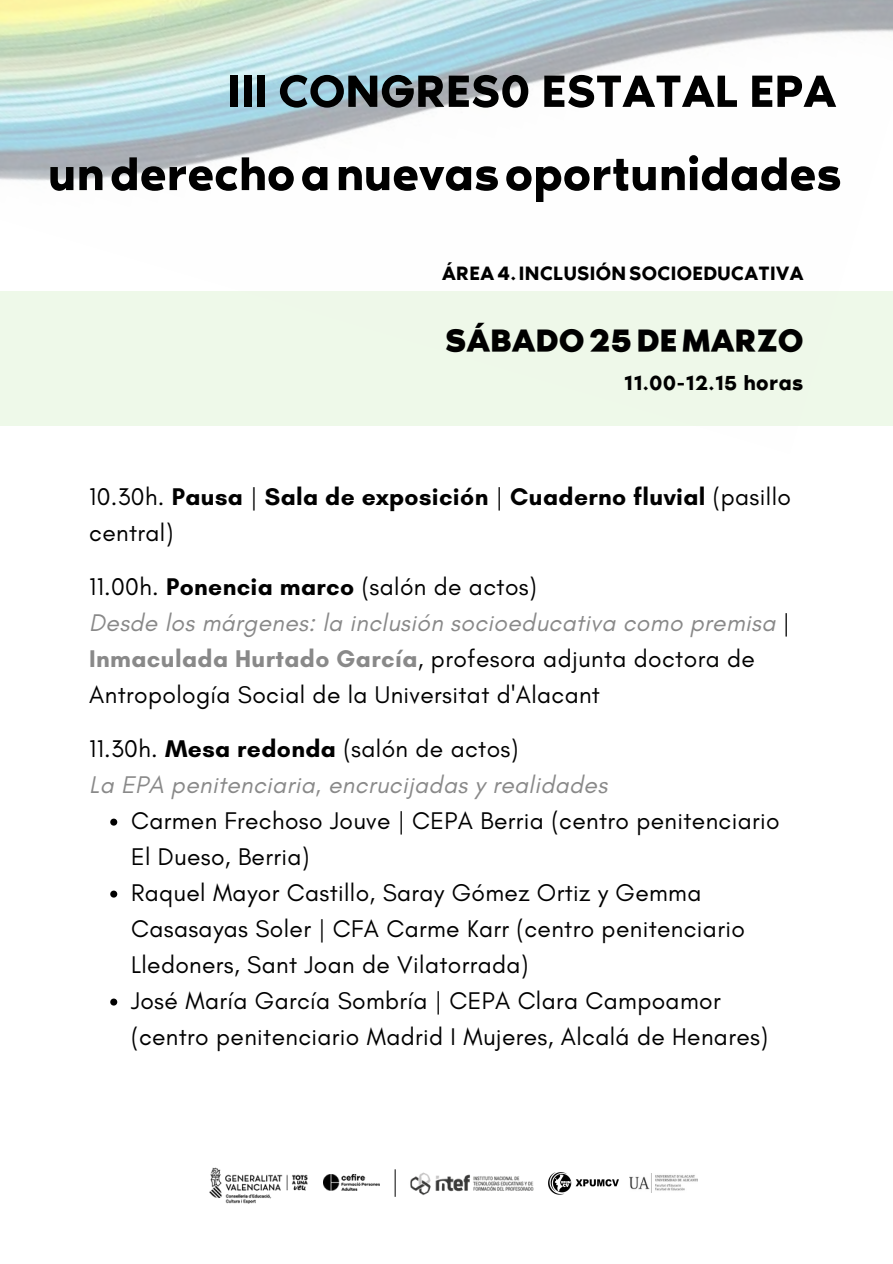
<style>
.page{position:relative;width:893px;height:1264px;background:#fff}
.page>*{position:absolute;margin:0;border:0;box-sizing:border-box;transform-origin:0 0}
.t1{font:60px/83.2px "RTL Media Pro Regular";color:#000;text-align:right}
.t2{font:39.3px "RTL Media Pro Medium";letter-spacing:.015em;color:#000}
.t3{font:26.55px "RTL Media Pro Regular";letter-spacing:.015em;color:#000}
.t4{font:25.2px "RTL Media Pro Regular";letter-spacing:.015em;color:#000}
.t5{font:24.6px/36px "Glacial Indifference";letter-spacing:.015em;color:#000}
.t6{font:italic 24.6px/36px "Glacial Indifference";letter-spacing:.015em;color:#898989}
.t7{font:700 24.6px/36px "Glacial Indifference";letter-spacing:.015em;color:#000}
.s1{font-weight:400}
.s2{font-weight:700}
.s3{font-style:italic;color:#898989}
.s4{font-weight:700;color:#898989}
.s5{font-style:normal;color:#000}
.s6{font-weight:700;font-style:normal;color:#000}
</style>
<div class="page">
<img style="left:209px;top:1167px;width:99px;height:37px">
<img style="left:323px;top:1174px;width:56px;height:16px">
<img style="left:410px;top:1172px;width:124px;height:24px">
<img style="left:548px;top:1172px;width:71px;height:22px">
<img style="left:629px;top:1173px;width:68px;height:19px">
<svg style="left:395px;top:1169px;width:1px;height:27px"></svg>
<div style="left:0;top:291px;width:892px;height:135px;background:#eef9e9"></div>
<svg style="left:110px;top:818px;width:7px;height:7px"></svg>
<svg style="left:110px;top:890px;width:7px;height:7px"></svg>
<svg style="left:110px;top:998px;width:7px;height:7px"></svg>
<h1 class="t1" style="left:48px;top:54px;width:794px">III CONGRES0 ESTATAL EPA underechoanuevasoportunidades</h1>
<p class="t4" style="left:442px;top:262px;width:363px">ÁREA4.INCLUSIÓNSOCIOEDUCATIVA</p>
<h2 class="t2" style="left:445px;top:324px;width:359px">SÁBADO25DEMARZO</h2>
<p class="t3" style="left:624px;top:371px;width:181px">11.00-12.15 horas</p>
<p class="t7" style="left:89px;top:478px;width:703px"><span class="s1">10.30h.</span> Pausa <span class="s1">|</span> Sala de exposición <span class="s1">|</span> Cuaderno fluvial <span class="s1">(pasillo central)</span></p>
<p class="t5" style="left:89px;top:568px;width:702px">11.00h. <span class="s2">Ponencia marco</span> (salón de actos)<br><span class="s3">Desde los márgenes: la inclusión socioeducativa como premisa</span> | <span class="s4">Inmaculada Hurtado García</span>, profesora adjunta doctora de Antropología Social de la Universitat d'Alacant</p>
<p class="t6" style="left:89px;top:730px;width:519px"><span class="s5">11.30h.</span> <span class="s6">Mesa redonda</span> <span class="s5">(salón de actos)<br></span>La EPA penitenciaria, encrucijadas y realidades</p>
<p class="t5" style="left:131px;top:802px;width:650px">Carmen Frechoso Jouve | CEPA Berria (centro penitenciario El Dueso, Berria)<br>Raquel Mayor Castillo, Saray Gómez Ortiz y Gemma Casasayas Soler | CFA Carme Karr (centro penitenciario Lledoners, Sant Joan de Vilatorrada)<br>José María García Sombría | CEPA Clara Campoamor (centro penitenciario Madrid I Mujeres, Alcalá de Henares)</p>
</div>
